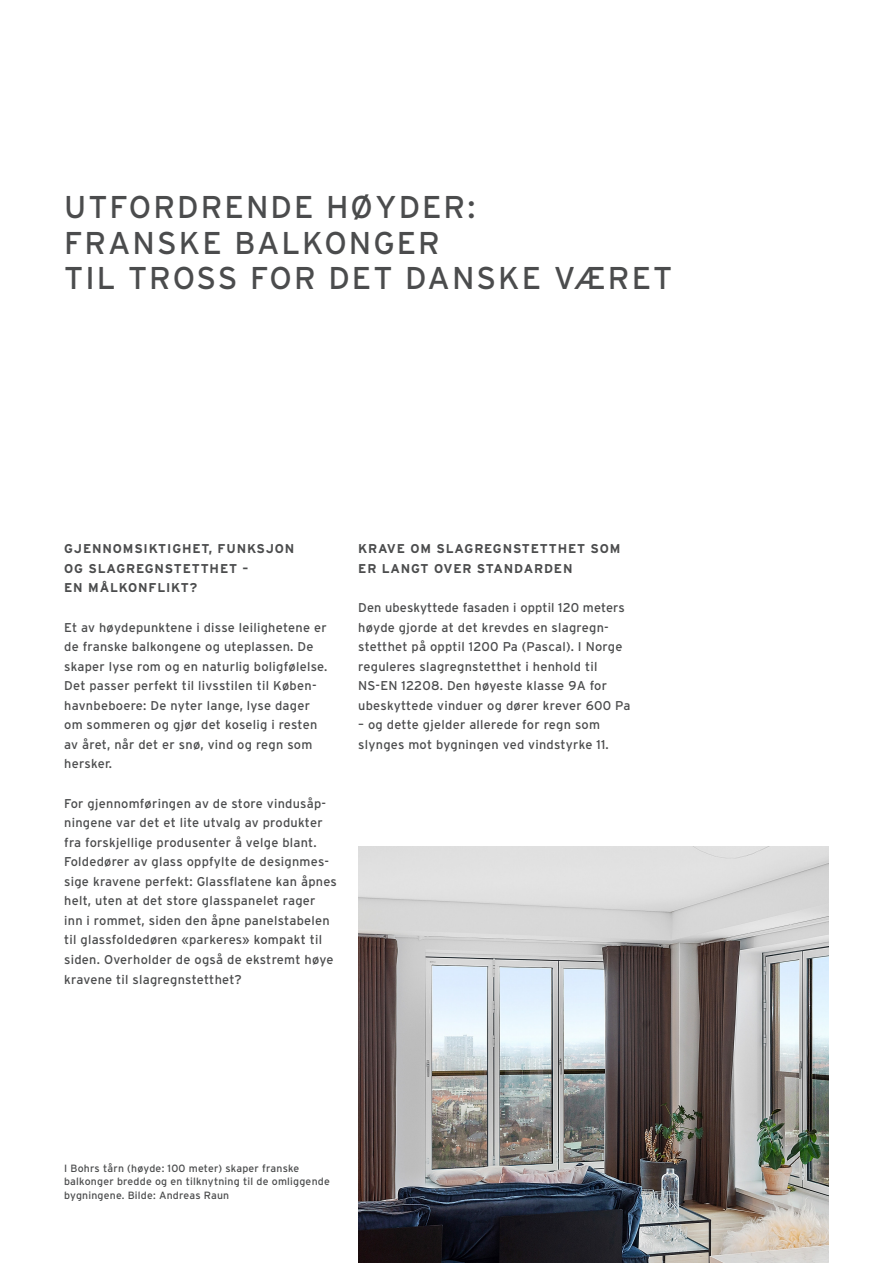
<style>
.page{position:relative;width:893px;height:1263px;background:#fff}
.page>*{position:absolute;margin:0;border:0;box-sizing:border-box;transform-origin:0 0}
.Headline_21_Pt___ZA{font:31.5px/35.4px "Interstate";letter-spacing:.065em;color:#4b4c4d}
.Fließtext_8_5_pt___Z{font:12.75px/19.5px "Interstate";letter-spacing:.02em;color:#4b4c4d}
.Zwischenheadline_8_5{font:700 12.75px/19.5px "Interstate OT";letter-spacing:.065em;color:#4b4c4d}
.Bildunterschrift_7_P{font:10.5px/13.5px "Interstate";letter-spacing:.02em;color:#4b4c4d}
</style>
<div class="page">
<img style="left:358px;top:847px;width:471px;height:416px">
<p class="Headline_21_Pt___ZA" style="left:64px;top:189px;width:610px">UTFORDRENDE HØYDER:<br>FRANSKE BALKONGER<br>TIL TROSS FOR DET DANSKE VÆRET</p>
<p class="Zwischenheadline_8_5" style="left:64px;top:539px;width:232px">GJENNOMSIKTIGHET, FUNKSJON<br>OG SLAGREGNSTETTHET –<br>EN MÅLKONFLIKT?</p>
<p class="Fließtext_8_5_pt___Z" style="left:64px;top:617px;width:265px">Et av høydepunktene i disse leilighetene er de franske balkongene og uteplassen. De skaper lyse rom og en naturlig boligfølelse.<br>Det passer perfekt til livsstilen til Køben&shy;havnbeboere: De nyter lange, lyse dager om sommeren og gjør det koselig i resten av året, når det er snø, vind og regn som hersker.</p>
<p class="Fließtext_8_5_pt___Z" style="left:64px;top:793px;width:274px">For gjennomføringen av de store vindusåp&shy;ningene var det et lite utvalg av produkter fra forskjellige produsenter å velge blant.<br>Foldedører av glass oppfylte de designmes&shy;sige kravene perfekt: Glassflatene kan åpnes helt, uten at det store glasspanelet rager inn i rommet, siden den åpne panelstabelen til glassfoldedøren «parkeres» kompakt til siden. Overholder de også de ekstremt høye kravene til slagregnstetthet?</p>
<p class="Zwischenheadline_8_5" style="left:358px;top:539px;width:264px">KRAVE OM SLAGREGNSTETTHET SOM<br>ER LANGT OVER STANDARDEN</p>
<p class="Fließtext_8_5_pt___Z" style="left:358px;top:598px;width:274px">Den ubeskyttede fasaden i opptil 120 meters høyde gjorde at det krevdes en slagregn&shy;stetthet på opptil 1200 Pa (Pascal). I Norge reguleres slagregnstetthet i henhold til NS-EN 12208. Den høyeste klasse 9A for ubeskyttede vinduer og dører krever 600 Pa</p>
<p class="Fließtext_8_5_pt___Z" style="left:358px;top:715px;width:252px">– og dette gjelder allerede for regn som slynges mot bygningen ved vindstyrke 11.</p>
<p class="Bildunterschrift_7_P" style="left:64px;top:1161px;width:267px">I Bohrs tårn (høyde: 100 meter) skaper franske balkonger bredde og en tilknytning til de omliggende bygningene. Bilde: Andreas Raun</p>
</div>
